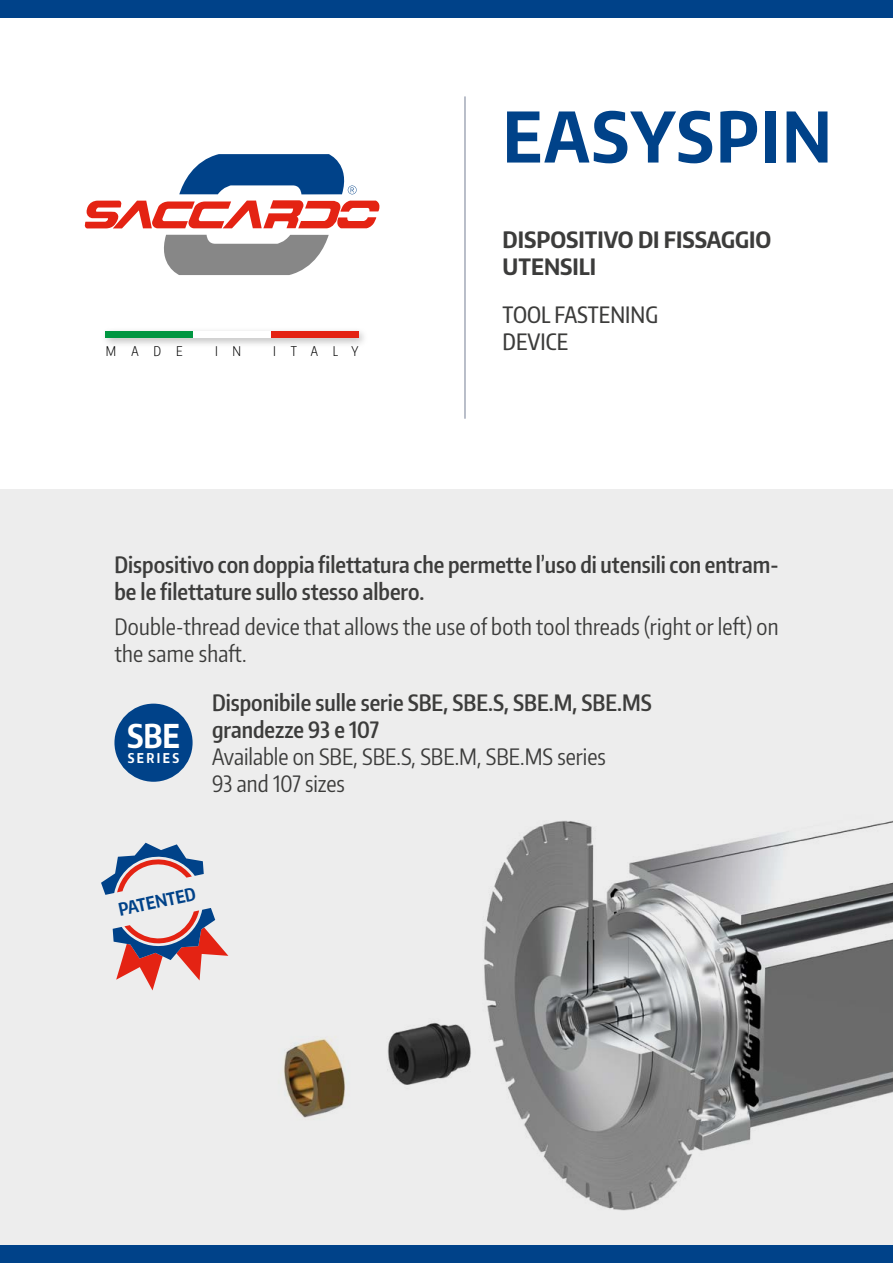
<style>
.page{position:relative;width:893px;height:1263px;background:#fff}
.page>*{position:absolute;margin:0;border:0;box-sizing:border-box;transform-origin:0 0}
.t1{font:700 69px "Encode Sans Condensed";letter-spacing:.03em;color:#004289}
.t2{font:700 32.85px "Encode Sans Compressed";color:#fff}
.t3{font:600 22.5px/27px "Encode Sans Compressed";color:#3c3c3b}
.t4{font:22.5px/27px "Encode Sans Compressed";letter-spacing:.01em;color:#3c3c3b}
.t5{font:700 22.5px/27px "Encode Sans Condensed";color:#3c3c3b}
.t6{font:500 22.5px/27px "Encode Sans Compressed";color:#3c3c3b}
.t7{font:700 17.55px "Encode Sans Compressed";color:#004289}
.t8{font:700 13.5px "Encode Sans Compressed";letter-spacing:.18em;color:#fff}
.t9{font:300 13.35px "Encode Sans Compressed";letter-spacing:1.1em;color:#000}
</style>
<div class="page">
<div style="left:0;top:490px;width:893px;height:756px;background:#ededed"></div>
<div style="left:0;top:0;width:893px;height:17px;background:#004289"></div>
<div style="left:0;top:1246px;width:893px;height:17px;background:#004289"></div>
<hr style="left:464px;top:96px;width:2px;height:323px;background:#a3a9b8">
<svg style="left:84px;top:200px;width:295px;height:28px"></svg>
<svg style="left:164px;top:235px;width:165px;height:40px"></svg>
<svg style="left:179px;top:154px;width:178px;height:40px"></svg>
<div style="left:101px;top:327px;width:268px;height:21px;background:#000;opacity:.3"></div>
<div style="left:193px;top:332px;width:78px;height:6px;background:#fff"></div>
<div style="left:106px;top:332px;width:87px;height:6px;background:#009641"></div>
<div style="left:271px;top:332px;width:87px;height:6px;background:#e42313"></div>
<div style="left:114px;top:704px;width:79px;height:78px;background:#004289;border-radius:50%"></div>
<img style="left:228px;top:820px;width:665px;height:391px">
<svg style="left:101px;top:843px;width:103px;height:52px"></svg>
<svg style="left:113px;top:908px;width:115px;height:82px"></svg>
<p class="t9" style="left:106px;top:342px;width:78px">MADE</p>
<p class="t9" style="left:215px;top:342px;width:28px">I N</p>
<p class="t9" style="left:273px;top:342px;width:87px">ITALY</p>
<h1 class="t1" style="left:503px;top:91px;width:331px">EASYSPIN</h1>
<p class="t5" style="left:503px;top:226px;width:270px">DISPOSITIVO DI FISSAGGIO<br>UTENSILI</p>
<p class="t6" style="left:503px;top:300px;width:157px">TOOL FASTENING<br>DEVICE</p>
<p class="t3" style="left:114px;top:550px;width:666px">Dispositivo con doppia filettatura che permette l’uso di utensili con entram&shy;be le filettature sullo stesso albero.</p>
<p class="t4" style="left:114px;top:613px;width:666px">Double-thread device that allows the use of both tool threads (right or left) on the same shaft.</p>
<p class="t3" style="left:212px;top:688px;width:441px">Disponibile sulle serie SBE, SBE.S, SBE.M, SBE.MS grandezze 93 e 107</p>
<p class="t4" style="left:212px;top:742px;width:395px">Available on SBE, SBE.S, SBE.M, SBE.MS series<br>93 and 107 sizes</p>
<h2 class="t2" style="left:127px;top:715px;width:54px">SBE</h2>
<p class="t8" style="left:128px;top:749px;width:53px">SERIES</p>
<p class="t7" style="left:116px;top:898px;width:80px;rotate:-12deg">PATENTED</p>
</div>
